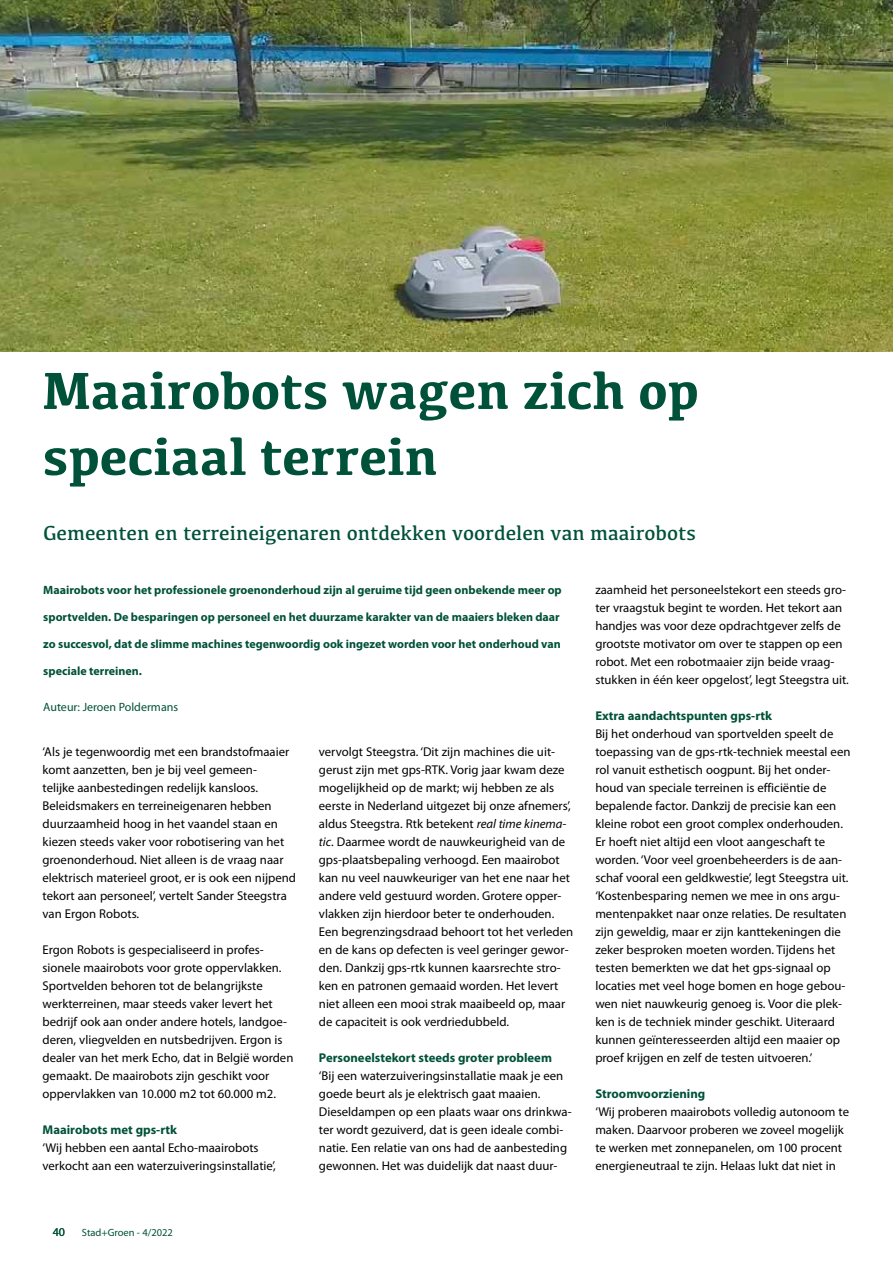
<style>
.page{position:relative;width:893px;height:1263px;background:#fff}
.page>*{position:absolute;margin:0;border:0;box-sizing:border-box;transform-origin:0 0}
.t1{font:700 54px/66px "Kefa";color:#005139}
.t2{font:21px "Kefa";color:#005139}
.t3{font:12.75px/18px "Myriad Pro";color:#000}
.t4{font:700 12.75px "Myriad Pro";color:#005139}
.t5{font:700 12px "Myriad Pro";color:#005139}
.t6{font:12px "Myriad Pro";color:#005139}
.t7{font:10.5px "Myriad Pro";color:#005139}
.s1{font-style:italic}
</style>
<div class="page">
<img style="left:0;top:0;width:893px;height:352px">
<h1 class="t1" style="left:43px;top:355px;width:658px">Maairobots wagen zich op speciaal terrein</h1>
<h2 class="t2" style="left:43px;top:520px;width:654px">Gemeenten en terreineigenaren ontdekken voordelen van maairobots</h2>
<p class="t5" style="left:43px;top:582px;width:520px">Maairobots voor het professionele groenonderhoud zijn al geruime tijd geen onbekende meer op</p>
<p class="t5" style="left:43px;top:609px;width:518px">sportvelden. De besparingen op personeel en het duurzame karakter van de maaiers bleken daar</p>
<p class="t5" style="left:43px;top:636px;width:519px">zo succesvol, dat de slimme machines tegenwoordig ook ingezet worden voor het onderhoud van</p>
<p class="t5" style="left:43px;top:663px;width:100px">speciale terreinen.</p>
<p class="t6" style="left:43px;top:700px;width:136px">Auteur: Jeroen Poldermans</p>
<p class="t3" style="left:43px;top:743px;width:255px">‘Als je tegenwoordig met een brandstofmaaier komt aanzetten, ben je bij veel gemeen-<br>telijke aanbestedingen redelijk kansloos.<br>Beleidsmakers en terreineigenaren hebben duurzaamheid hoog in het vaandel staan en kiezen steeds vaker voor robotisering van het groenonderhoud. Niet alleen is de vraag naar elektrisch materieel groot, er is ook een nijpend tekort aan personeel’, vertelt Sander Steegstra van Ergon Robots.</p>
<p class="t3" style="left:43px;top:941px;width:252px">Ergon Robots is gespecialiseerd in profes&shy;sionele maairobots voor grote oppervlakken.<br>Sportvelden behoren tot de belangrijkste werkterreinen, maar steeds vaker levert het bedrijf ook aan onder andere hotels, landgoe&shy;deren, vliegvelden en nutsbedrijven. Ergon is dealer van het merk Echo, dat in België worden gemaakt. De maairobots zijn geschikt voor oppervlakken van 10.000 m2 tot 60.000 m2.</p>
<p class="t4" style="left:43px;top:1121px;width:136px">Maairobots met gps-rtk</p>
<p class="t3" style="left:43px;top:1139px;width:235px">‘Wij hebben een aantal Echo-maairobots verkocht aan een waterzuiveringsinstallatie’,</p>
<p class="t6" style="left:53px;top:1224px;width:14px">40</p>
<p class="t7" style="left:82px;top:1226px;width:93px">Stad+Groen - 4/2022</p>
<p class="t3" style="left:319px;top:743px;width:256px">vervolgt Steegstra. ‘Dit zijn machines die uit&shy;gerust zijn met gps-RTK. Vorig jaar kwam deze mogelijkheid op de markt; wij hebben ze als eerste in Nederland uitgezet bij onze afnemers’, aldus Steegstra. Rtk betekent <span class="s1">real time kinema&shy;tic</span>. Daarmee wordt de nauwkeurigheid van de gps-plaatsbepaling verhoogd. Een maairobot kan nu veel nauwkeuriger van het ene naar het andere veld gestuurd worden. Grotere opper&shy;vlakken zijn hierdoor beter te onderhouden.<br>Een begrenzingsdraad behoort tot het verleden en de kans op defecten is veel geringer gewor&shy;den. Dankzij gps-rtk kunnen kaarsrechte stro&shy;ken en patronen gemaaid worden. Het levert niet alleen een mooi strak maaibeeld op, maar de capaciteit is ook verdriedubbeld.</p>
<p class="t4" style="left:319px;top:1050px;width:235px">Personeelstekort steeds groter probleem</p>
<p class="t3" style="left:319px;top:1067px;width:254px">‘Bij een waterzuiveringsinstallatie maak je een goede beurt als je elektrisch gaat maaien.<br>Dieseldampen op een plaats waar ons drinkwa&shy;ter wordt gezuiverd, dat is geen ideale combi&shy;natie. Een relatie van ons had de aanbesteding gewonnen. Het was duidelijk dat naast duur-</p>
<p class="t3" style="left:595px;top:581px;width:255px">zaamheid het personeelstekort een steeds gro&shy;ter vraagstuk begint te worden. Het tekort aan handjes was voor deze opdrachtgever zelfs de grootste motivator om over te stappen op een robot. Met een robotmaaier zijn beide vraag&shy;stukken in één keer opgelost’, legt Steegstra uit.</p>
<p class="t4" style="left:595px;top:708px;width:178px">Extra aandachtspunten gps-rtk</p>
<p class="t3" style="left:595px;top:725px;width:257px">Bij het onderhoud van sportvelden speelt de toepassing van de gps-rtk-techniek meestal een rol vanuit esthetisch oogpunt. Bij het onder&shy;houd van speciale terreinen is efficiëntie de bepalende factor. Dankzij de precisie kan een kleine robot een groot complex onderhouden.<br>Er hoeft niet altijd een vloot aangeschaft te worden. ‘Voor veel groenbeheerders is de aan&shy;schaf vooral een geldkwestie’, legt Steegstra uit. ‘Kostenbesparing nemen we mee in ons argu&shy;mentenpakket naar onze relaties. De resultaten zijn geweldig, maar er zijn kanttekeningen die zeker besproken moeten worden. Tijdens het testen bemerkten we dat het gps-signaal op locaties met veel hoge bomen en hoge gebou&shy;wen niet nauwkeurig genoeg is. Voor die plek&shy;ken is de techniek minder geschikt. Uiteraard kunnen geïnteresseerden altijd een maaier op proef krijgen en zelf de testen uitvoeren.’</p>
<p class="t4" style="left:595px;top:1086px;width:112px">Stroomvoorziening</p>
<p class="t3" style="left:595px;top:1103px;width:255px">‘Wij proberen maairobots volledig autonoom te maken. Daarvoor proberen we zoveel mogelijk te werken met zonnepanelen, om 100 procent energieneutraal te zijn. Helaas lukt dat niet in</p>
</div>
